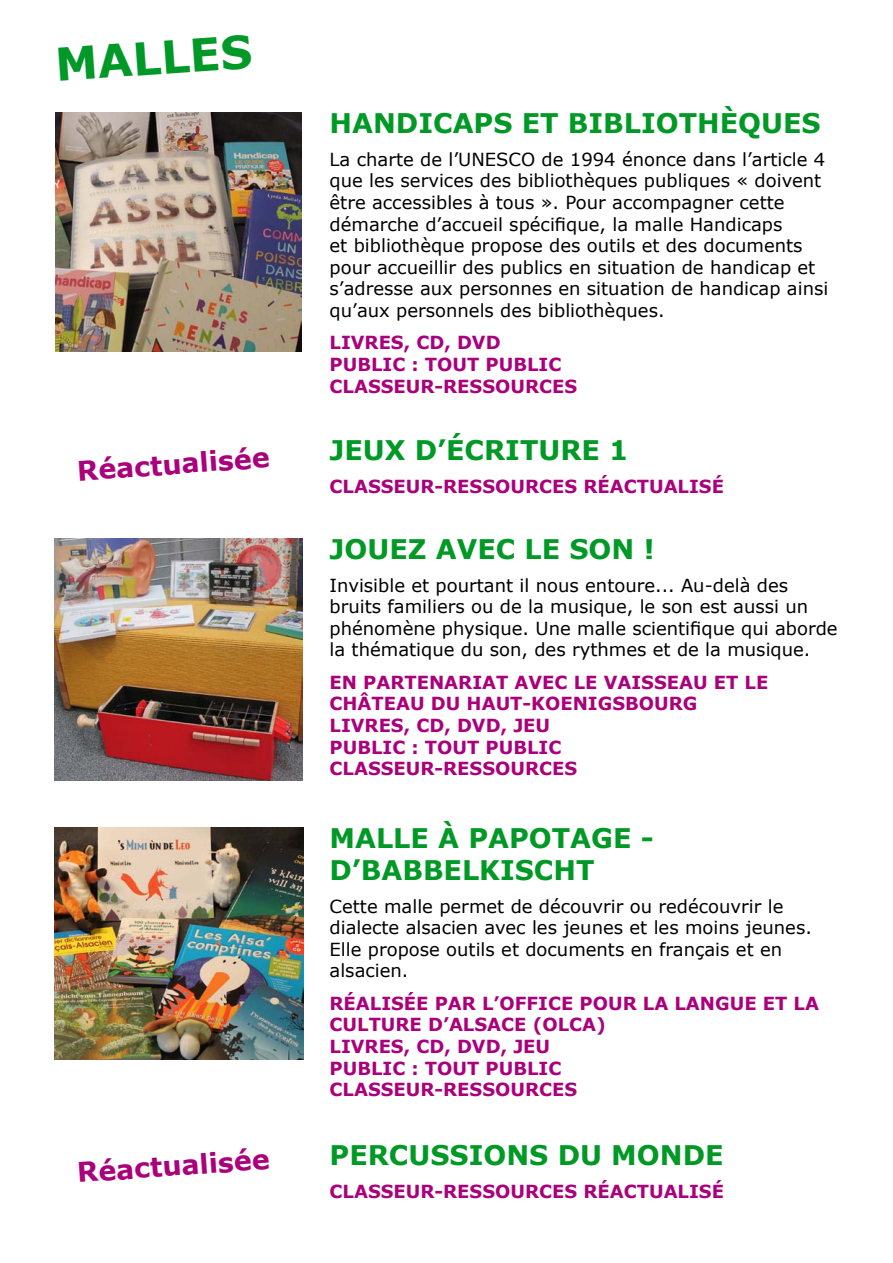
<style>
.page{position:relative;width:893px;height:1263px;background:#fff}
.page>*{position:absolute;margin:0;border:0;box-sizing:border-box;transform-origin:0 0}
.t1{font:700 45px "Verdana";color:#009927}
.t2{font:700 27px/32.4px "Verdana";color:#019926}
.t3{font:700 27px "Verdana";color:#aa007b}
.t4{font:18px/21.6px "Verdana";color:#000}
.t5{font:700 18px/21.6px "Verdana";color:#aa007b}
.t6{font:700 18px/21.6px "Verdana";color:#aa007c}
</style>
<div class="page">
<img style="left:54px;top:827px;width:250px;height:232px">
<img style="left:56px;top:113px;width:246px;height:239px">
<img style="left:54px;top:538px;width:248px;height:243px">
<h1 class="t1" style="left:53px;top:33px;width:199px;rotate:-4deg">MALLES</h1>
<h2 class="t3" style="left:76px;top:452px;width:194px;rotate:-4deg">Réactualisée</h2>
<h2 class="t3" style="left:76px;top:1153px;width:194px;rotate:-4deg">Réactualisée</h2>
<h2 class="t2" style="left:330px;top:107px;width:493px">HANDICAPS ET BIBLIOTHÈQUES</h2>
<p class="t4" style="left:330px;top:148px;width:500px">La charte de l’UNESCO de 1994 énonce dans l’article 4 que les services des bibliothèques publiques « doivent être accessibles à tous ». Pour accompagner cette démarche d’accueil spécifique, la malle Handicaps<br>et bibliothèque propose des outils et des documents pour accueillir des publics en situation de handicap et s’adresse aux personnes en situation de handicap ainsi qu’aux personnels des bibliothèques.</p>
<p class="t6" style="left:330px;top:332px;width:233px">LIVRES, CD, DVD<br>PUBLIC : TOUT PUBLIC</p>
<p class="t5" style="left:330px;top:375px;width:249px">CLASSEUR-RESSOURCES</p>
<h2 class="t2" style="left:330px;top:434px;width:300px">JEUX D’ÉCRITURE 1</h2>
<p class="t6" style="left:330px;top:475px;width:396px">CLASSEUR-RESSOURCES RÉACTUALISÉ</p>
<h2 class="t2" style="left:330px;top:532px;width:326px">JOUEZ AVEC LE SON !</h2>
<p class="t4" style="left:330px;top:574px;width:510px">Invisible et pourtant il nous entoure... Au-delà des bruits familiers ou de la musique, le son est aussi un phénomène physique. Une malle scientifique qui aborde la thématique du son, des rythmes et de la musique.</p>
<p class="t5" style="left:330px;top:671px;width:440px">EN PARTENARIAT AVEC LE VAISSEAU ET LE<br>CHÂTEAU DU HAUT-KOENIGSBOURG</p>
<p class="t6" style="left:330px;top:714px;width:233px">LIVRES, CD, DVD, JEU<br>PUBLIC : TOUT PUBLIC</p>
<p class="t5" style="left:330px;top:757px;width:249px">CLASSEUR-RESSOURCES</p>
<h2 class="t2" style="left:330px;top:821px;width:326px">MALLE À PAPOTAGE -<br>D’BABBELKISCHT</h2>
<p class="t4" style="left:330px;top:895px;width:484px">Cette malle permet de découvrir ou redécouvrir le dialecte alsacien avec les jeunes et les moins jeunes.<br>Elle propose outils et documents en français et en alsacien.</p>
<p class="t5" style="left:330px;top:992px;width:491px">RÉALISÉE PAR L’OFFICE POUR LA LANGUE ET LA<br>CULTURE D’ALSACE (OLCA)</p>
<p class="t6" style="left:330px;top:1035px;width:233px">LIVRES, CD, DVD, JEU<br>PUBLIC : TOUT PUBLIC</p>
<p class="t5" style="left:330px;top:1078px;width:249px">CLASSEUR-RESSOURCES</p>
<h2 class="t2" style="left:330px;top:1139px;width:395px">PERCUSSIONS DU MONDE</h2>
<p class="t6" style="left:330px;top:1180px;width:396px">CLASSEUR-RESSOURCES RÉACTUALISÉ</p>
</div>
